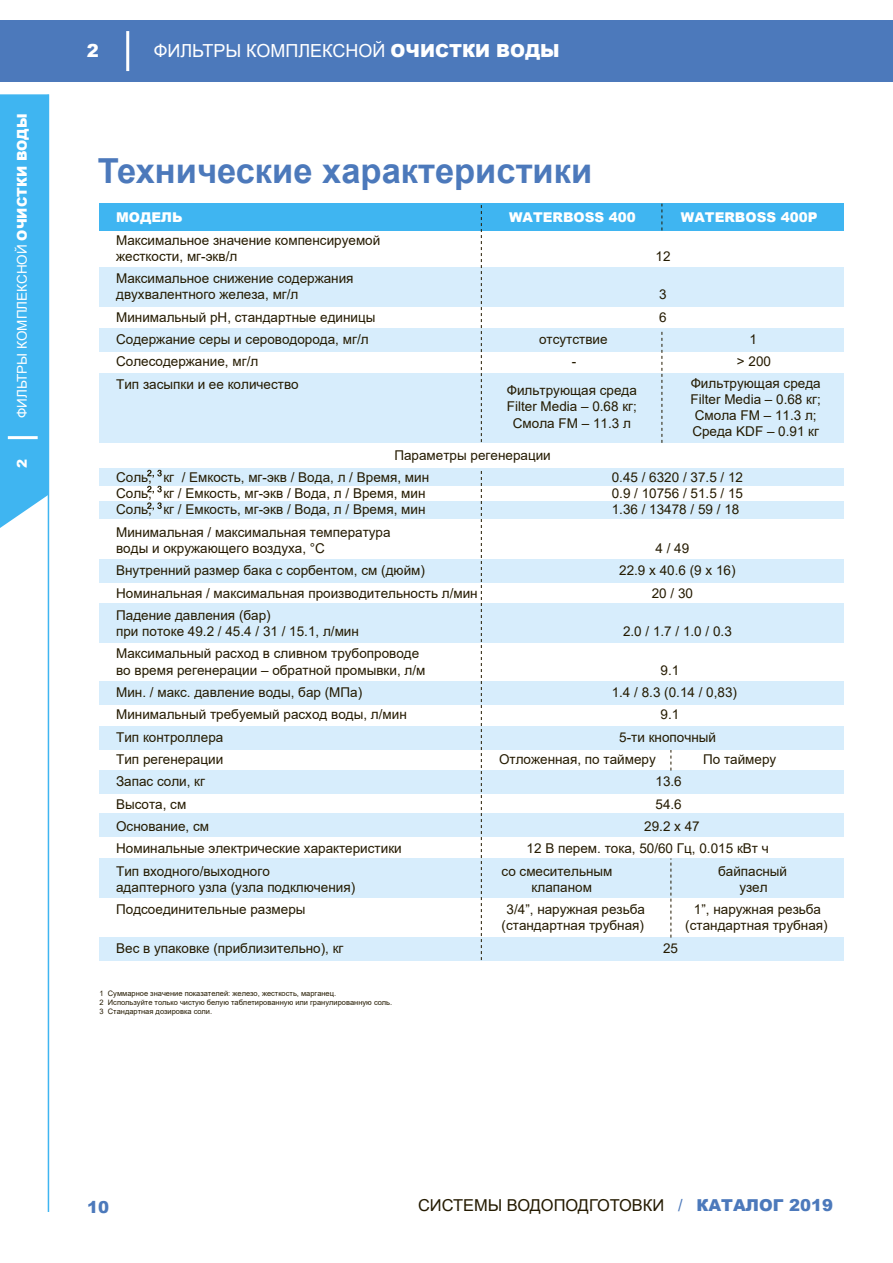
<style>
.page{position:relative;width:893px;height:1263px;background:#fff}
.page>*{position:absolute;margin:0;border:0;box-sizing:border-box;transform-origin:0 0}
.t1{font:700 34.5px "Arial";color:#4c79bb}
.t2{font:18px "Arial";color:#fff}
.t3{font:900 18px "Arial";color:#fff}
.t4{font:16.5px "Arial";color:#241a00}
.t5{font:900 16.5px "Arial";color:#4c79bb}
.t6{font:13.5px/16.2px "Arial";color:#241a00}
.t7{font:900 13.5px "Arial";color:#fff}
.t8{font:13.5px "Arial";color:#fff}
.t9{font:7.5px/9px "Arial";color:#241a00}
.s1{font-weight:900}
.s2{color:#4c79bb}
.s3{font-weight:900;color:#4c79bb}
</style>
<div class="page">
<div style="left:0;top:20px;width:893px;height:62px;background:#4c79bb"></div>
<hr style="left:126px;top:31px;width:3px;height:40px;background:#fff">
<div style="left:0;top:94px;width:48px;height:434px;background:#3fb5f1"></div>
<hr style="left:8px;top:436px;width:30px;height:3px;background:#fff">
<hr style="left:48px;top:94px;width:1px;height:1118px;background:#3fb5f1">
<div style="left:100px;top:203px;width:744px;height:27px;background:#3fb5f1"></div>
<div style="left:100px;top:267px;width:744px;height:40px;background:#d7edfc"></div>
<div style="left:100px;top:604px;width:744px;height:39px;background:#d7edfc"></div>
<div style="left:100px;top:858px;width:744px;height:39px;background:#d7edfc"></div>
<div style="left:100px;top:329px;width:744px;height:23px;background:#d7edfc"></div>
<div style="left:100px;top:681px;width:744px;height:23px;background:#d7edfc"></div>
<div style="left:100px;top:726px;width:744px;height:23px;background:#d7edfc"></div>
<div style="left:100px;top:770px;width:744px;height:23px;background:#d7edfc"></div>
<div style="left:100px;top:813px;width:744px;height:23px;background:#d7edfc"></div>
<div style="left:100px;top:937px;width:744px;height:23px;background:#d7edfc"></div>
<div style="left:100px;top:560px;width:744px;height:23px;background:#d7edfc"></div>
<div style="left:100px;top:468px;width:744px;height:17px;background:#d7edfc"></div>
<div style="left:100px;top:502px;width:744px;height:17px;background:#d7edfc"></div>
<div style="left:100px;top:373px;width:744px;height:69px;background:#d7edfc"></div>
<svg style="left:147px;top:470px;width:15px;height:8px"></svg>
<svg style="left:147px;top:486px;width:15px;height:8px"></svg>
<svg style="left:147px;top:502px;width:15px;height:8px"></svg>
<svg style="left:481px;top:205px;width:1px;height:237px"></svg>
<svg style="left:481px;top:471px;width:1px;height:489px"></svg>
<svg style="left:661px;top:204px;width:1px;height:26px"></svg>
<svg style="left:661px;top:331px;width:1px;height:112px"></svg>
<svg style="left:670px;top:750px;width:1px;height:20px"></svg>
<svg style="left:670px;top:858px;width:1px;height:80px"></svg>
<p class="t8" style="left:13px;top:418px;width:306px;rotate:-90deg">ФИЛЬТРЫ КОМПЛЕКСНОЙ <span class="s1">ОЧИСТКИ ВОДЫ</span></p>
<p class="t7" style="left:12px;top:468px;width:11px;rotate:-90deg">2</p>
<h2 class="t3" style="left:87px;top:37px;width:14px">2</h2>
<h2 class="t2" style="left:154px;top:38px;width:407px">ФИЛЬТРЫ КОМПЛЕКСНОЙ <span class="s1">ОЧИСТКИ ВОДЫ</span></h2>
<h1 class="t1" style="left:98px;top:147px;width:496px">Технические характеристики</h1>
<p class="t7" style="left:116px;top:208px;width:68px">МОДЕЛЬ</p>
<p class="t7" style="left:509px;top:208px;width:128px">WATERBOSS 400</p>
<p class="t7" style="left:681px;top:208px;width:138px">WATERBOSS 400P</p>
<p class="t6" style="left:116px;top:232px;width:266px">Максимальное значение компенсируемой жесткости, мг-экв/л</p>
<p class="t6" style="left:655px;top:248px;width:17px">12</p>
<p class="t6" style="left:116px;top:270px;width:239px">Максимальное снижение содержания двухвалентного железа, мг/л</p>
<p class="t6" style="left:659px;top:286px;width:9px">3</p>
<p class="t6" style="left:116px;top:309px;width:261px">Минимальный рН, стандартные единицы</p>
<p class="t6" style="left:659px;top:309px;width:9px">6</p>
<p class="t6" style="left:116px;top:331px;width:254px">Содержание серы и сероводорода, мг/л</p>
<p class="t6" style="left:539px;top:331px;width:70px">отсутствие</p>
<p class="t6" style="left:749px;top:331px;width:9px">1</p>
<p class="t6" style="left:116px;top:353px;width:144px">Солесодержание, мг/л</p>
<p class="t6" style="left:572px;top:353px;width:6px">-</p>
<p class="t6" style="left:737px;top:353px;width:36px">&gt; 200</p>
<p class="t6" style="left:116px;top:376px;width:184px">Тип засыпки и ее количество</p>
<p class="t6" style="left:691px;top:375px;width:132px;text-align:center">Фильтрующая среда<br>Filter Media – 0.68 кг;<br>Смола FM – 11.3 л;<br>Среда KDF – 0.91 кг</p>
<p class="t6" style="left:507px;top:382px;width:132px;text-align:center">Фильтрующая среда<br>Filter Media – 0.68 кг;<br>Смола FM – 11.3 л</p>
<p class="t6" style="left:116px;top:444px;width:436px;line-height:22.4px;text-indent:278px">Параметры регенерации<br>Соль, кг / Емкость, мг-экв / Вода, л / Время, мин</p>
<p class="t6" style="left:612px;top:469px;width:133px">0.45 / 6320 / 37.5 / 12</p>
<p class="t6" style="left:116px;top:485px;width:311px">Соль, кг / Емкость, мг-экв / Вода, л / Время, мин</p>
<p class="t6" style="left:612px;top:485px;width:133px">0.9 / 10756 / 51.5 / 15</p>
<p class="t6" style="left:116px;top:501px;width:311px">Соль, кг / Емкость, мг-экв / Вода, л / Время, мин</p>
<p class="t6" style="left:612px;top:501px;width:129px">1.36 / 13478 / 59 / 18</p>
<p class="t6" style="left:116px;top:524px;width:276px">Минимальная / максимальная температура воды и окружающего воздуха, °C</p>
<p class="t6" style="left:655px;top:540px;width:35px">4 / 49</p>
<p class="t6" style="left:116px;top:562px;width:310px">Внутренний размер бака с сорбентом, см (дюйм)</p>
<p class="t6" style="left:619px;top:562px;width:118px">22.9 х 40.6 (9 х 16)</p>
<p class="t6" style="left:116px;top:585px;width:363px">Номинальная / максимальная производительность л/мин</p>
<p class="t6" style="left:652px;top:585px;width:43px">20 / 30</p>
<p class="t6" style="left:116px;top:607px;width:244px">Падение давления (бар)<br>при потоке 49.2 / 45.4 / 31 / 15.1, л/мин</p>
<p class="t6" style="left:623px;top:623px;width:110px">2.0 / 1.7 / 1.0 / 0.3</p>
<p class="t6" style="left:116px;top:645px;width:311px">Максимальный расход в сливном трубопроводе во время регенерации – обратной промывки, л/м</p>
<p class="t6" style="left:660px;top:662px;width:20px">9.1</p>
<p class="t6" style="left:116px;top:684px;width:248px">Мин. / макс. давление воды, бар (МПа)</p>
<p class="t6" style="left:612px;top:684px;width:127px">1.4 / 8.3 (0.14 / 0,83)</p>
<p class="t6" style="left:116px;top:706px;width:292px">Минимальный требуемый расход воды, л/мин</p>
<p class="t6" style="left:660px;top:706px;width:20px">9.1</p>
<p class="t6" style="left:116px;top:729px;width:109px">Тип контроллера</p>
<p class="t6" style="left:619px;top:729px;width:98px">5-ти кнопочный</p>
<p class="t6" style="left:116px;top:751px;width:109px">Тип регенерации</p>
<p class="t6" style="left:499px;top:751px;width:158px">Отложенная, по таймеру</p>
<p class="t6" style="left:703px;top:751px;width:75px">По таймеру</p>
<p class="t6" style="left:116px;top:773px;width:90px">Запас соли, кг</p>
<p class="t6" style="left:656px;top:773px;width:28px">13.6</p>
<p class="t6" style="left:116px;top:796px;width:72px">Высота, см</p>
<p class="t6" style="left:655px;top:796px;width:28px">54.6</p>
<p class="t6" style="left:116px;top:818px;width:94px">Основание, см</p>
<p class="t6" style="left:644px;top:818px;width:57px">29.2 x 47</p>
<p class="t6" style="left:116px;top:840px;width:287px">Номинальные электрические характеристики</p>
<p class="t6" style="left:527px;top:840px;width:244px">12 В перем. тока, 50/60 Гц, 0.015 кВт ч</p>
<p class="t6" style="left:116px;top:863px;width:155px">Тип входного/выходного</p>
<p class="t6" style="left:502px;top:863px;width:112px">со смесительным</p>
<p class="t6" style="left:718px;top:863px;width:71px">байпасный</p>
<p class="t6" style="left:116px;top:879px;width:241px">адаптерного узла (узла подключения)</p>
<p class="t6" style="left:532px;top:879px;width:62px">клапаном</p>
<p class="t6" style="left:739px;top:879px;width:30px">узел</p>
<p class="t6" style="left:116px;top:901px;width:191px">Подсоединительные размеры</p>
<p class="t6" style="left:507px;top:901px;width:140px">3/4”, наружная резьба</p>
<p class="t6" style="left:694px;top:901px;width:129px">1”, наружная резьба</p>
<p class="t6" style="left:502px;top:917px;width:144px">(стандартная трубная)</p>
<p class="t6" style="left:685px;top:917px;width:144px">(стандартная трубная)</p>
<p class="t6" style="left:116px;top:940px;width:229px">Вес в упаковке (приблизительно), кг</p>
<p class="t6" style="left:663px;top:940px;width:17px">25</p>
<p class="t9" style="left:100px;top:989px;width:294px">1 Суммарное значение показателей: железо, жесткость, марганец.<br>2 Используйте только чистую белую таблетированную или гранулированную соль.<br>3 Стандартная дозировка соли.</p>
<p class="t5" style="left:87px;top:1195px;width:24px">10</p>
<p class="t4" style="left:418px;top:1194px;width:416px">СИСТЕМЫ ВОДОПОДГОТОВКИ <span class="s2">/</span> <span class="s3">КАТАЛОГ 2019</span></p>
</div>
